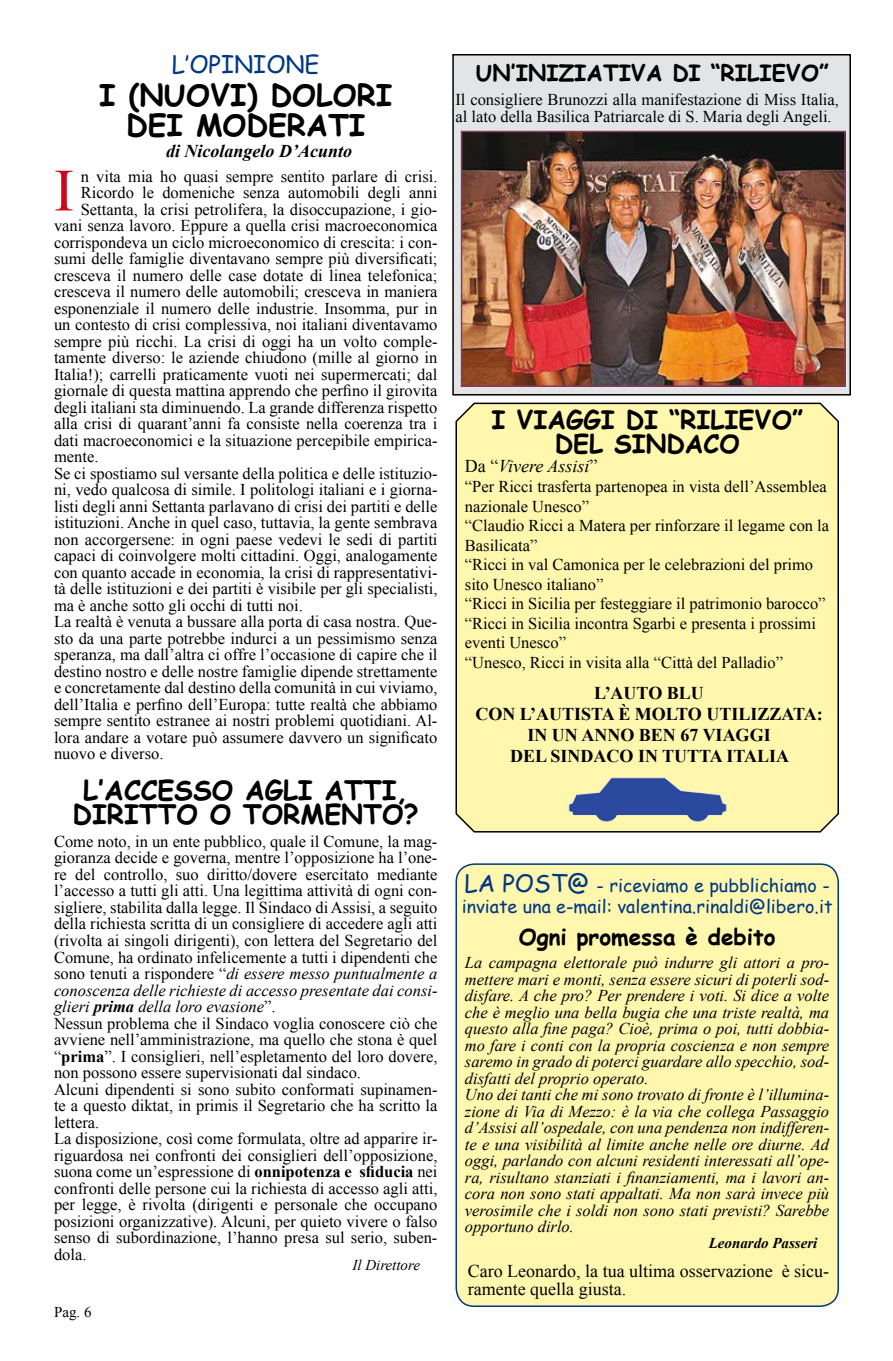
<style>
.page{position:relative;width:893px;height:1361px;background:#fff}
.page>*{position:absolute;margin:0;border:0;box-sizing:border-box;transform-origin:0 0}
.t1{font:60px "Times New Roman";color:#cd071e}
.t2{font:700 30px/30px "Comic Sans MS";color:#000;text-align:center}
.t3{font:700 27px/24px "Comic Sans MS";color:#000;text-align:center}
.t4{font:700 25.5px/24px "Comic Sans MS";color:#000;text-align:center}
.t5{font:24px "Comic Sans MS";color:#003882}
.t6{font:700 22.5px "Comic Sans MS";color:#000}
.t7{font:700 18px/21px "Times New Roman";color:#000;text-align:center}
.t8{font:18px/21.6px "Comic Sans MS";color:#003882}
.t9{font:18px/18px "Times New Roman";color:#000}
.t10{font:italic 700 18px "Times New Roman";color:#000}
.t11{font:italic 18px "Times New Roman";color:#000}
.t12{font:16.5px/16.5px "Times New Roman";color:#000}
.t13{font:italic 16.5px/16.5px "Times New Roman";color:#000}
.t14{font:italic 700 15px "Times New Roman";color:#000}
.t15{font:italic 15px "Times New Roman";color:#000}
.t16{font:15px "Times New Roman";color:#000}
.s1{font-style:italic}
.s2{font-weight:700;font-style:italic}
.s3{font-weight:700}
.s4{font-style:normal}
.s5{font-size:24px}
</style>
<div class="page">
<div style="left:456px;top:864px;width:382px;height:442px;background:#fff7ae;border-radius:18px"></div>
<div style="left:455px;top:863px;width:384px;height:444px;border:2px solid #003882;border-radius:18px"></div>
<div style="left:453px;top:55px;width:397px;height:340px;background:#e3e4e5"></div>
<div style="left:452px;top:54px;width:399px;height:341px;border:2px solid #000"></div>
<img style="left:464px;top:134px;width:379px;height:250px">
<div style="left:461px;top:131px;width:385px;height:256px;border:2px solid #863a5c"></div>
<div style="left:455px;top:402px;width:384px;height:431px;background:#fff7ae"></div>
<img style="left:564px;top:771px;width:164px;height:54px">
<h3 class="t5" style="left:172px;top:47px;width:149px">L’OPINIONE</h3>
<h2 class="t2" style="left:99px;top:78px;width:295px">I (NUOVI) DOLORI<br>DEI MODERATI</h2>
<p class="t10" style="left:166px;top:139px;width:188px">di Nicolangelo D’Acunto</p>
<p class="t12" style="left:81px;top:167px;width:358px">n vita mia ho quasi sempre sentito parlare di crisi.</p>
<p class="t12" style="left:81px;top:184px;width:358px">Ricordo le domeniche senza automobili degli anni</p>
<p class="t12" style="left:81px;top:200px;width:358px">Settanta, la crisi petrolifera, la disoccupazione, i gio-</p>
<p class="t12" style="left:54px;top:217px;width:385px">vani senza lavoro. Eppure a quella crisi macroeconomica</p>
<p class="t12" style="left:54px;top:233px;width:385px">corrispondeva un ciclo microeconomico di crescita: i con-</p>
<p class="t12" style="left:54px;top:250px;width:385px">sumi delle famiglie diventavano sempre più diversificati;</p>
<p class="t12" style="left:54px;top:266px;width:385px">cresceva il numero delle case dotate di linea telefonica;</p>
<p class="t12" style="left:54px;top:283px;width:385px">cresceva il numero delle automobili; cresceva in maniera</p>
<p class="t12" style="left:54px;top:299px;width:385px">esponenziale il numero delle industrie. Insomma, pur in</p>
<p class="t12" style="left:54px;top:316px;width:385px">un contesto di crisi complessiva, noi italiani diventavamo</p>
<p class="t12" style="left:54px;top:332px;width:385px">sempre più ricchi. La crisi di oggi ha un volto comple-</p>
<p class="t12" style="left:54px;top:349px;width:385px">tamente diverso: le aziende chiudono (mille al giorno in</p>
<p class="t12" style="left:54px;top:365px;width:385px">Italia!); carrelli praticamente vuoti nei supermercati; dal</p>
<p class="t12" style="left:54px;top:382px;width:385px">giornale di questa mattina apprendo che perfino il girovita</p>
<p class="t12" style="left:54px;top:398px;width:385px">degli italiani sta diminuendo. La grande differenza rispetto</p>
<p class="t12" style="left:54px;top:415px;width:385px">alla crisi di quarant’anni fa consiste nella coerenza tra i</p>
<p class="t12" style="left:54px;top:431px;width:385px">dati macroeconomici e la situazione percepibile empirica-</p>
<p class="t12" style="left:54px;top:448px;width:46px">mente.</p>
<p class="t12" style="left:54px;top:464px;width:385px">Se ci spostiamo sul versante della politica e delle istituzio-</p>
<p class="t12" style="left:54px;top:481px;width:385px">ni, vedo qualcosa di simile. I politologi italiani e i giorna-</p>
<p class="t12" style="left:54px;top:497px;width:385px">listi degli anni Settanta parlavano di crisi dei partiti e delle</p>
<p class="t12" style="left:54px;top:514px;width:385px">istituzioni. Anche in quel caso, tuttavia, la gente sembrava</p>
<p class="t12" style="left:54px;top:530px;width:385px">non accorgersene: in ogni paese vedevi le sedi di partiti</p>
<p class="t12" style="left:54px;top:547px;width:385px">capaci di coinvolgere molti cittadini. Oggi, analogamente</p>
<p class="t12" style="left:54px;top:563px;width:385px">con quanto accade in economia, la crisi di rappresentativi-</p>
<p class="t12" style="left:54px;top:580px;width:385px">tà delle istituzioni e dei partiti è visibile per gli specialisti,</p>
<p class="t12" style="left:54px;top:596px;width:250px">ma è anche sotto gli occhi di tutti noi.</p>
<p class="t12" style="left:54px;top:613px;width:385px">La realtà è venuta a bussare alla porta di casa nostra. Que-</p>
<p class="t12" style="left:54px;top:629px;width:385px">sto da una parte potrebbe indurci a un pessimismo senza</p>
<p class="t12" style="left:54px;top:646px;width:385px">speranza, ma dall’altra ci offre l’occasione di capire che il</p>
<p class="t12" style="left:54px;top:662px;width:385px">destino nostro e delle nostre famiglie dipende strettamente</p>
<p class="t12" style="left:54px;top:679px;width:385px">e concretamente dal destino della comunità in cui viviamo,</p>
<p class="t12" style="left:54px;top:695px;width:385px">dell’Italia e perfino dell’Europa: tutte realtà che abbiamo</p>
<p class="t12" style="left:54px;top:712px;width:385px">sempre sentito estranee ai nostri problemi quotidiani. Al-</p>
<p class="t12" style="left:54px;top:728px;width:385px">lora andare a votare può assumere davvero un significato</p>
<p class="t12" style="left:54px;top:745px;width:111px">nuovo e diverso.</p>
<h1 class="t1" style="left:54px;top:150px;width:21px">I</h1>
<h3 class="t3" style="left:73px;top:777px;width:348px">L’ACCESSO AGLI ATTI,<br>DIRITTO O TORMENTO?</h3>
<p class="t12" style="left:54px;top:833px;width:385px">Come noto, in un ente pubblico, quale il Comune, la mag&shy;gioranza decide e governa, mentre l’opposizione ha l’one&shy;re del controllo, suo diritto/dovere esercitato mediante l’accesso a tutti gli atti. Una legittima attività di ogni con&shy;sigliere, stabilita dalla legge. Il Sindaco di Assisi, a seguito della richiesta scritta di un consigliere di accedere agli atti (rivolta ai singoli dirigenti), con lettera del Segretario del Comune, ha ordinato infelicemente a tutti i dipendenti che sono tenuti a rispondere “<span class="s1">di essere messo puntualmente a conoscenza delle richieste di accesso presentate dai consi&shy;glieri</span> <span class="s2">prima</span> <span class="s1">della loro evasione</span>”.<br>Nessun problema che il Sindaco voglia conoscere ciò che avviene nell’amministrazione, ma quello che stona è quel “<span class="s3">prima</span>”. I consiglieri, nell’espletamento del loro dovere, non possono essere supervisionati dal sindaco.<br>Alcuni dipendenti si sono subito conformati supinamen&shy;te a questo diktat, in primis il Segretario che ha scritto la lettera.<br>La disposizione, così come formulata, oltre ad apparire ir&shy;riguardosa nei confronti dei consiglieri dell’opposizione, suona come un’espressione di <span class="s3">onnipotenza e sfiducia</span> nei confronti delle persone cui la richiesta di accesso agli atti, per legge, è rivolta (dirigenti e personale che occupano posizioni organizzative). Alcuni, per quieto vivere o falso senso di subordinazione, l’hanno presa sul serio, suben&shy;dola.</p>
<p class="t15" style="left:352px;top:1255px;width:69px">Il Direttore</p>
<p class="t16" style="left:54px;top:1302px;width:39px">Pag. 6</p>
<h3 class="t6" style="left:476px;top:56px;width:354px">UN’INIZIATIVA DI “RILIEVO”</h3>
<p class="t12" style="left:455px;top:91px;width:385px">Il consigliere Brunozzi alla manifestazione di Miss Italia, al lato della Basilica Patriarcale di S. Maria degli Angeli.</p>
<h3 class="t4" style="left:491px;top:406px;width:313px">I VIAGGI DI “RILIEVO”<br>DEL SINDACO</h3>
<p class="t11" style="left:465px;top:453px;width:134px"><span class="s4">Da “</span>Vivere Assisi<span class="s4">”</span></p>
<p class="t12" style="left:465px;top:476px;width:366px;line-height:19.5px">“Per Ricci trasferta partenopea in vista dell’Assemblea nazionale Unesco”<br>“Claudio Ricci a Matera per rinforzare il legame con la Basilicata”<br>“Ricci in val Camonica per le celebrazioni del primo sito Unesco italiano”<br>“Ricci in Sicilia per festeggiare il patrimonio barocco” “Ricci in Sicilia incontra Sgarbi e presenta i prossimi eventi Unesco”<br>“Unesco, Ricci in visita alla “Città del Palladio”</p>
<p class="t7" style="left:475px;top:682px;width:349px">L’AUTO BLU<br>CON L’AUTISTA È MOLTO UTILIZZATA:<br>IN UN ANNO BEN 67 VIAGGI<br>DEL SINDACO IN TUTTA ITALIA</p>
<p class="t8" style="left:462px;top:874px;width:372px"><span class="s5">LA POST@</span> - riceviamo e pubblichiamo - inviate una e-mail: valentina.rinaldi@libero.it</p>
<h3 class="t6" style="left:519px;top:920px;width:258px">Ogni promessa è debito</h3>
<p class="t13" style="left:465px;top:954px;width:366px">La campagna elettorale può indurre gli attori a pro&shy;mettere mari e monti, senza essere sicuri di poterli sod&shy;disfare. A che pro? Per prendere i voti. Si dice a volte che è meglio una bella bugia che una triste realtà, ma questo alla fine paga? Cioè, prima o poi, tutti dobbia&shy;mo fare i conti con la propria coscienza e non sempre saremo in grado di poterci guardare allo specchio, sod&shy;disfatti del proprio operato.<br>Uno dei tanti che mi sono trovato di fronte è l’illumina&shy;zione di Via di Mezzo: è la via che collega Passaggio d’Assisi all’ospedale, con una pendenza non indifferen&shy;te e una visibilità al limite anche nelle ore diurne. Ad oggi, parlando con alcuni residenti interessati all’ope&shy;ra, risultano stanziati i finanziamenti, ma i lavori an&shy;cora non sono stati appaltati. Ma non sarà invece più verosimile che i soldi non sono stati previsti? Sarebbe opportuno dirlo.</p>
<p class="t14" style="left:709px;top:1232px;width:110px">Leonardo Passeri</p>
<p class="t9" style="left:468px;top:1261px;width:363px">Caro Leonardo, la tua ultima osservazione è sicu&shy;ramente quella giusta.</p>
</div>
